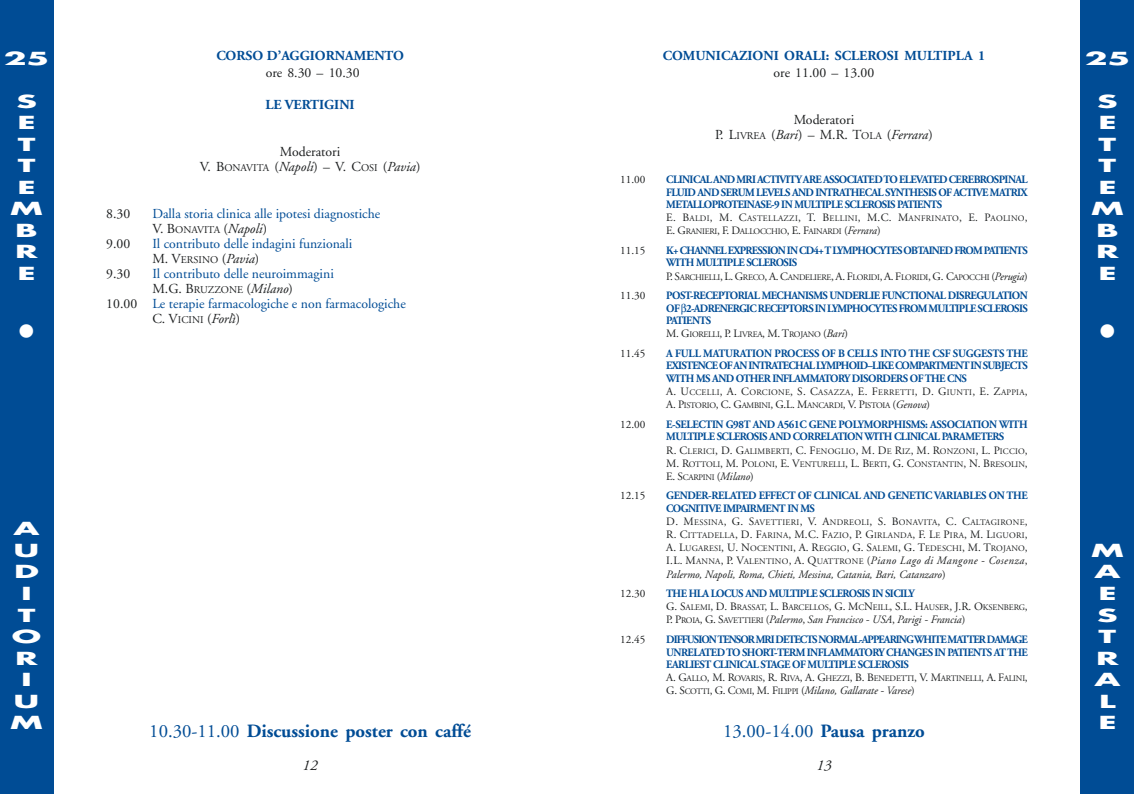
<style>
.page{position:relative;width:1134px;height:794px;background:#fff}
.page>*{position:absolute;margin:0;border:0;box-sizing:border-box;transform-origin:0 0}
.t1{font:37.5px "Symbol";color:#fff}
.t2{font:700 18.75px "Adobe Garamond";color:#004c95}
.t3{font:18.75px "Adobe Garamond";color:#004c95}
.t4{font:700 17.5px/21.5px "Futura";color:#fff;text-align:center;scale:1.9 1}
.t5{font:italic 15px "Adobe Garamond";color:#1c1e1f}
.t6{font:13.75px/15px "Adobe Garamond";color:#1c1e1f;text-align:center}
.t7{font:13.75px "Adobe Garamond";color:#004c95}
.t8{font:700 13.75px "Adobe Garamond";color:#004c95}
.t9{font:700 11.25px/12.5px "Adobe Garamond";letter-spacing:-.05em;color:#004c95;text-align:justify;scale:.95 1}
.t10{font:italic 11.25px/13.1px "Adobe Garamond";color:#1c1e1f}
.t11{font:11.25px "Adobe Garamond";color:#1c1e1f}
.t12{font:10.25px "Adobe Garamond";color:#1c1e1f}
.t13{font:8.5px/13.1px "Adobe Garamond";letter-spacing:-.01em;color:#1c1e1f;text-align:justify}
.t14{font:8.5px/13.1px "Adobe Garamond";letter-spacing:.035em;color:#1c1e1f}
.t15{font:8.5px "Adobe Garamond";letter-spacing:-.035em;color:#1c1e1f}
.s1{font-size:10.25px}
.s2{font-style:italic}
.s3{font-size:13.75px}
.s4{font-style:italic;font-size:13.75px}
.s5{color:#1c1e1f}
.s6{font-weight:400}
.s7{font-size:11.25px}
.s8{font-style:italic;font-size:11.25px}
.s9{font-style:normal}
.s10{font-style:normal;font-size:8.5px}
.s11{font-weight:700}
</style>
<div class="page">
<div style="left:1081px;top:0;width:53px;height:793px;background:#004c95"></div>
<div style="left:0;top:0;width:53px;height:793px;background:#004c95"></div>
<h3 class="t4" style="left:4px;top:49px;width:26px">25</h3>
<h3 class="t4" style="left:10px;top:92px;width:19px">S<br>E<br>T<br>T<br>E<br>M<br>B<br>R<br>E</h3>
<h1 class="t1" style="left:18px;top:304px;width:19px">•</h1>
<p class="t8" style="left:216px;top:50px;width:189px">CORSO D’AGGIORNAMENTO</p>
<p class="t6" style="left:266px;top:66px;width:95px">ore 8.30 – 10.30</p>
<p class="t8" style="left:265px;top:99px;width:91px">LE VERTIGINI</p>
<p class="t6" style="left:200px;top:146px;width:222px">Moderatori<br>V. B<span class="s1">ONAVITA</span> (<span class="s2">Napoli</span>) – V. C<span class="s1">OSI</span> (<span class="s2">Pavia</span>)</p>
<p class="t6" style="left:106px;top:208px;width:26px">8.30</p>
<p class="t7" style="left:152px;top:208px;width:229px">Dalla storia clinica alle ipotesi diagnostiche</p>
<p class="t12" style="left:152px;top:226px;width:116px"><span class="s3">V. B</span>ONAVITA <span class="s3">(</span><span class="s4">Napoli</span><span class="s3">)</span></p>
<p class="t6" style="left:106px;top:238px;width:26px">9.00</p>
<p class="t7" style="left:152px;top:238px;width:201px">Il contributo delle indagini funzionali</p>
<p class="t12" style="left:152px;top:256px;width:108px"><span class="s3">M. V</span>ERSINO <span class="s3">(</span><span class="s4">Pavia</span><span class="s3">)</span></p>
<p class="t6" style="left:106px;top:268px;width:26px">9.30</p>
<p class="t7" style="left:152px;top:268px;width:183px">Il contributo delle neuroimmagini</p>
<p class="t6" style="left:152px;top:283px;width:142px">M.G. B<span class="s1">RUZZONE</span> (<span class="s2">Milano</span>)</p>
<p class="t7" style="left:106px;top:298px;width:301px"><span class="s5">10.00</span> Le terapie farmacologiche e non farmacologiche</p>
<p class="t6" style="left:152px;top:313px;width:89px">C. V<span class="s1">ICINI</span> (<span class="s2">Forlì</span>)</p>
<h3 class="t4" style="left:10px;top:519px;width:19px">A<br>U<br>D<br>I<br>T<br>O<br>R<br>I<br>U<br>M</h3>
<h2 class="t2" style="left:149px;top:723px;width:323px"><span class="s6">10.30-11.00</span> Discussione poster con caffé</h2>
<h3 class="t5" style="left:303px;top:759px;width:16px">12</h3>
<p class="t8" style="left:663px;top:50px;width:324px">COMUNICAZIONI ORALI: SCLEROSI MULTIPLA 1</p>
<p class="t6" style="left:773px;top:66px;width:102px">ore 11.00 – 13.00</p>
<p class="t6" style="left:715px;top:113px;width:219px">Moderatori<br>P. L<span class="s1">IVREA</span> (<span class="s2">Bari</span>) – M.R. T<span class="s1">OLA</span> (<span class="s2">Ferrara</span>)</p>
<p class="t11" style="left:620px;top:175px;width:27px">11.00</p>
<p class="t9" style="left:666px;top:174px;width:382px">CLINICAL AND MRI ACTIVITY ARE ASSOCIATED TO ELEVATED CEREBROSPINAL FLUID AND SERUM LEVELS AND INTRATHECAL SYNTHESIS OF ACTIVE MATRIX METALLOPROTEINASE-9 IN MULTIPLE SCLEROSIS PATIENTS</p>
<p class="t14" style="left:666px;top:213px;width:363px"><span class="s7">E. B</span>ALDI<span class="s7">, M. C</span>ASTELLAZZI<span class="s7">, T. B</span>ELLINI<span class="s7">, M.C. M</span>ANFRINATO<span class="s7">, E. P</span>AOLINO<span class="s7">,<br>E. G</span>RANIERI<span class="s7">, F. D</span>ALLOCCHIO<span class="s7">, E. F</span>AINARDI <span class="s7">(</span><span class="s8">Ferrara</span><span class="s7">)</span></p>
<p class="t11" style="left:620px;top:246px;width:27px">11.15</p>
<p class="t9" style="left:666px;top:245px;width:382px">K+ CHANNEL EXPRESSION IN CD4+ T LYMPHOCYTES OBTAINED FROM PATIENTS<br>WITH MULTIPLE SCLEROSIS</p>
<p class="t15" style="left:666px;top:273px;width:363px"><span class="s7">P. S</span>ARCHIELLI<span class="s7">, L. G</span>RECO<span class="s7">, A. C</span>ANDELIERE<span class="s7">, A. F</span>LORIDI<span class="s7">, A. F</span>LORIDI<span class="s7">, G. C</span>APOCCHI <span class="s7">(</span><span class="s8">Perugia</span><span class="s7">)</span></p>
<p class="t11" style="left:620px;top:291px;width:27px">11.30</p>
<p class="t9" style="left:666px;top:290px;width:382px">POST-RECEPTORIAL MECHANISMS UNDERLIE FUNCTIONAL DISREGULATION OF 2-ADRENERGIC RECEPTORS IN LYMPHOCYTES FROM MULTIPLE SCLEROSIS PATIENTS</p>
<p class="t15" style="left:666px;top:331px;width:183px"><span class="s7">M. G</span>IORELLI<span class="s7">, P. L</span>IVREA<span class="s7">, M. T</span>ROJANO <span class="s7">(</span><span class="s8">Bari</span><span class="s7">)</span></p>
<p class="t11" style="left:620px;top:349px;width:27px">11.45</p>
<p class="t9" style="left:666px;top:348px;width:382px">A FULL MATURATION PROCESS OF B CELLS INTO THE CSF SUGGESTS THE EXISTENCE OF AN INTRATECHAL LYMPHOID–LIKE COMPARTMENT IN SUBJECTS WITH MS AND OTHER INFLAMMATORY DISORDERS OF THE CNS</p>
<p class="t14" style="left:666px;top:386px;width:363px"><span class="s7">A. U</span>CCELLI<span class="s7">, A. C</span>ORCIONE<span class="s7">, S. C</span>ASAZZA<span class="s7">, E. F</span>ERRETTI<span class="s7">, D. G</span>IUNTI<span class="s7">, E. Z</span>APPIA<span class="s7">,<br>A. P</span>ISTORIO<span class="s7">, C. G</span>AMBINI<span class="s7">, G.L. M</span>ANCARDI<span class="s7">, V. P</span>ISTOIA <span class="s7">(</span><span class="s8">Genova</span><span class="s7">)</span></p>
<p class="t11" style="left:620px;top:419px;width:27px">12.00</p>
<p class="t9" style="left:666px;top:419px;width:382px">E-SELECTIN G98T AND A561C GENE POLYMORPHISMS: ASSOCIATION WITH<br>MULTIPLE SCLEROSIS AND CORRELATION WITH CLINICAL PARAMETERS</p>
<p class="t13" style="left:666px;top:445px;width:363px"><span class="s7">R. C</span>LERICI<span class="s7">, D. G</span>ALIMBERTI<span class="s7">, C. F</span>ENOGLIO<span class="s7">, M. D</span>E <span class="s7">R</span>IZ<span class="s7">, M. R</span>ONZONI<span class="s7">, L. P</span>ICCIO<span class="s7">, M. R</span>OTTOLI<span class="s7">, M. P</span>OLONI<span class="s7">, E. V</span>ENTURELLI<span class="s7">, L. B</span>ERTI<span class="s7">, G. C</span>ONSTANTIN<span class="s7">, N. B</span>RESOLIN<span class="s7">, E. S</span>CARPINI <span class="s7">(</span><span class="s8">Milano</span><span class="s7">)</span></p>
<p class="t11" style="left:620px;top:491px;width:27px">12.15</p>
<p class="t9" style="left:666px;top:490px;width:382px">GENDER-RELATED EFFECT OF CLINICAL AND GENETIC VARIABLES ON THE<br>COGNITIVE IMPAIRMENT IN MS</p>
<p class="t13" style="left:666px;top:516px;width:363px"><span class="s7">D. M</span>ESSINA<span class="s7">, G. S</span>AVETTIERI<span class="s7">, V. A</span>NDREOLI<span class="s7">, S. B</span>ONAVITA<span class="s7">, C. C</span>ALTAGIRONE<span class="s7">, R. C</span>ITTADELLA<span class="s7">, D. F</span>ARINA<span class="s7">, M.C. F</span>AZIO<span class="s7">, P. G</span>IRLANDA<span class="s7">, F. L</span>E <span class="s7">P</span>IRA<span class="s7">, M. L</span>IGUORI<span class="s7">, A. L</span>UGARESI<span class="s7">, U. N</span>OCENTINI<span class="s7">, A. R</span>EGGIO<span class="s7">, G. S</span>ALEMI<span class="s7">, G. T</span>EDESCHI<span class="s7">, M. T</span>ROJANO<span class="s7">,</span></p>
<p class="t10" style="left:666px;top:555px;width:363px"><span class="s9">I.L. M</span><span class="s10">ANNA</span><span class="s9">, P. V</span><span class="s10">ALENTINO</span><span class="s9">, A. Q</span><span class="s10">UATTRONE</span> <span class="s9">(</span>Piano Lago di Mangone - Cosenza<span class="s9">,<br></span>Palermo, Napoli, Roma, Chieti, Messina, Catania, Bari, Catanzaro<span class="s9">)</span></p>
<p class="t11" style="left:620px;top:589px;width:27px">12.30</p>
<p class="t9" style="left:666px;top:588px;width:263px">THE HLA LOCUS AND MULTIPLE SCLEROSIS IN SICILY</p>
<p class="t13" style="left:666px;top:601px;width:363px"><span class="s7">G. S</span>ALEMI<span class="s7">, D. B</span>RASSAT<span class="s7">, L. B</span>ARCELLOS<span class="s7">, G. M</span>C<span class="s7">N</span>EILL<span class="s7">, S.L. H</span>AUSER<span class="s7">, J.R. O</span>KSENBERG<span class="s7">,</span></p>
<p class="t10" style="left:666px;top:614px;width:301px"><span class="s9">P. P</span><span class="s10">ROIA</span><span class="s9">, G. S</span><span class="s10">AVETTIERI</span> <span class="s9">(</span>Palermo<span class="s9">,</span> San Francisco - USA<span class="s9">,</span> Parigi - Francia<span class="s9">)</span></p>
<p class="t11" style="left:620px;top:634px;width:27px">12.45</p>
<p class="t9" style="left:666px;top:634px;width:382px">DIFFUSION TENSOR MRI DETECTS NORMAL-APPEARING WHITE MATTER DAMAGE UNRELATED TO SHORT-TERM INFLAMMATORY CHANGES IN PATIENTS AT THE EARLIEST CLINICAL STAGE OF MULTIPLE SCLEROSIS</p>
<p class="t13" style="left:666px;top:672px;width:363px"><span class="s7">A. G</span>ALLO<span class="s7">, M. R</span>OVARIS<span class="s7">, R. R</span>IVA<span class="s7">, A. G</span>HEZZI<span class="s7">, B. B</span>ENEDETTI<span class="s7">, V. M</span>ARTINELLI<span class="s7">, A. F</span>ALINI<span class="s7">,</span></p>
<p class="t10" style="left:666px;top:685px;width:250px"><span class="s9">G. S</span><span class="s10">COTTI</span><span class="s9">, G. C</span><span class="s10">OMI</span><span class="s9">, M. F</span><span class="s10">ILIPPI</span> <span class="s9">(</span>Milano, Gallarate - Varese<span class="s9">)</span></p>
<h2 class="t3" style="left:723px;top:723px;width:203px">13.00-14.00 <span class="s11">Pausa pranzo</span></h2>
<h3 class="t5" style="left:816px;top:759px;width:16px">13</h3>
<h3 class="t4" style="left:1084px;top:49px;width:26px">25</h3>
<h3 class="t4" style="left:1091px;top:92px;width:19px">S<br>E<br>T<br>T<br>E<br>M<br>B<br>R<br>E</h3>
<h1 class="t1" style="left:1099px;top:304px;width:19px">•</h1>
<h3 class="t4" style="left:1091px;top:541px;width:19px;text-align:left">M<br>A<br>E<br>S<br>T<br>R<br>A<br>L<br>E</h3>
</div>
